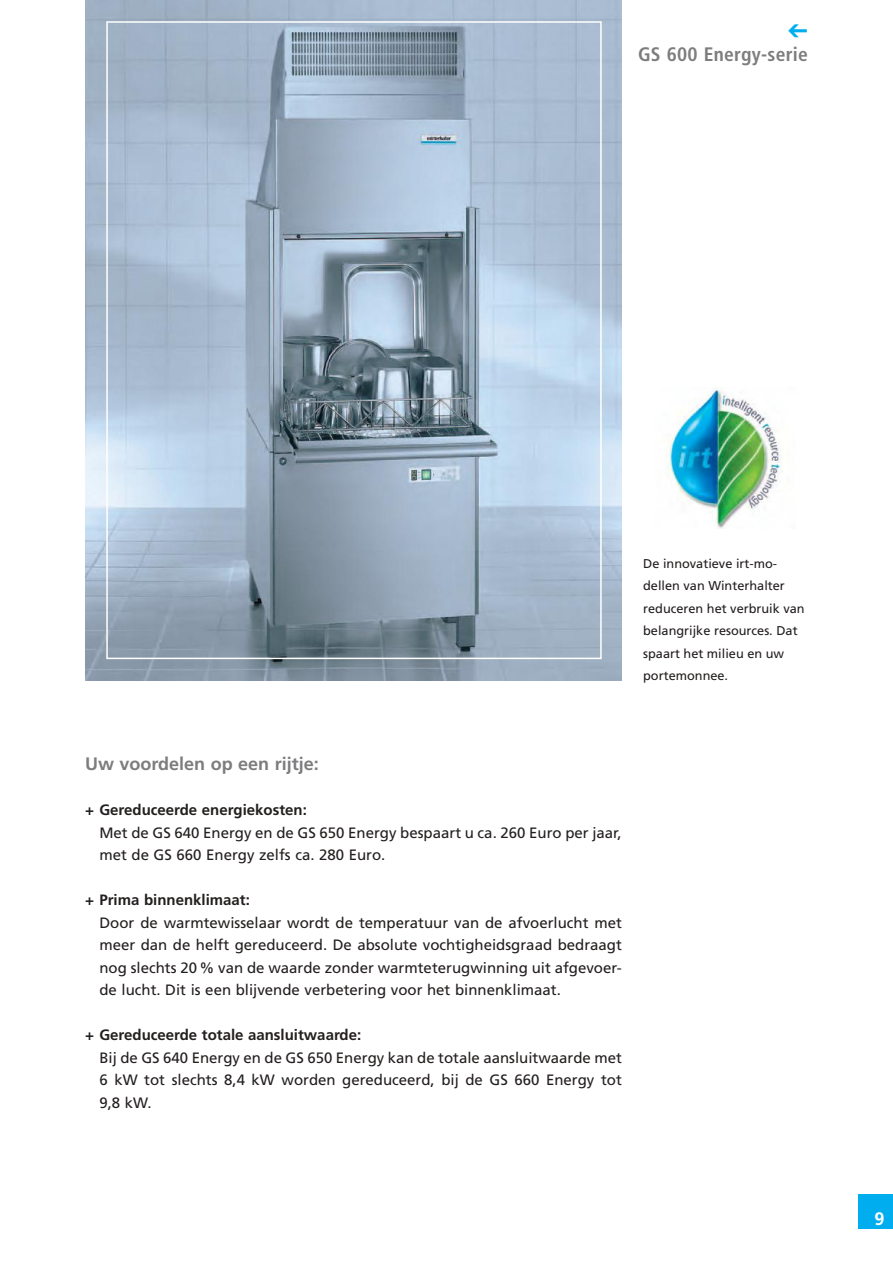
<style>
.page{position:relative;width:893px;height:1263px;background:#fff}
.page>*{position:absolute;margin:0;border:0;box-sizing:border-box;transform-origin:0 0}
.t1{font:700 condensed 19.5px "Frutiger";letter-spacing:.015em;color:#7d7c7e}
.t2{font:700 18px "Frutiger";color:#7d7c7e}
.t3{font:700 18px "Frutiger";color:#fff}
.t4{font:15px/22.5px "Frutiger";color:#241f1f;text-align:justify}
.t5{font:700 15px "Frutiger";color:#241f1f}
.t6{font:12.75px/22.5px "Frutiger";color:#241f1f}
</style>
<div class="page">
<div style="left:859px;top:1195px;width:34px;height:34px;background:#00aeef"></div>
<img style="left:85px;top:0;width:537px;height:680px">
<div style="left:106px;top:21px;width:496px;height:638px;border:2px solid #fff"></div>
<img style="left:665px;top:388px;width:117px;height:141px">
<h1 class="t1" style="left:638px;top:42px;width:171px">GS 600 Energy-serie</h1>
<p class="t6" style="left:643px;top:552px;width:163px">De innovatieve irt-mo&shy;dellen van Winterhalter reduceren het verbruik van belangrijke resources. Dat spaart het milieu en uw portemonnee.</p>
<p class="t2" style="left:85px;top:753px;width:235px">Uw voordelen op een rijtje:</p>
<p class="t5" style="left:85px;top:801px;width:223px">+ Gereduceerde energiekosten:</p>
<p class="t4" style="left:99px;top:821px;width:524px">Met de GS 640 Energy en de GS 650 Energy bespaart u ca. 260 Euro per jaar, met de GS 660 Energy zelfs ca. 280 Euro.</p>
<p class="t5" style="left:85px;top:891px;width:166px">+ Prima binnenklimaat:</p>
<p class="t4" style="left:99px;top:911px;width:524px">Door de warmtewisselaar wordt de temperatuur van de afvoerlucht met meer dan de helft gereduceerd. De absolute vochtigheidsgraad bedraagt nog slechts 20 % van de waarde zonder warmteterugwinning uit afgevoer&shy;de lucht. Dit is een blijvende verbetering voor het binnenklimaat.</p>
<p class="t5" style="left:85px;top:1026px;width:278px">+ Gereduceerde totale aansluitwaarde:</p>
<p class="t4" style="left:99px;top:1046px;width:524px">Bij de GS 640 Energy en de GS 650 Energy kan de totale aansluitwaarde met 6 kW tot slechts 8,4 kW worden gereduceerd, bij de GS 660 Energy tot 9,8 kW.</p>
<p class="t3" style="left:874px;top:1208px;width:12px">9</p>
</div>
